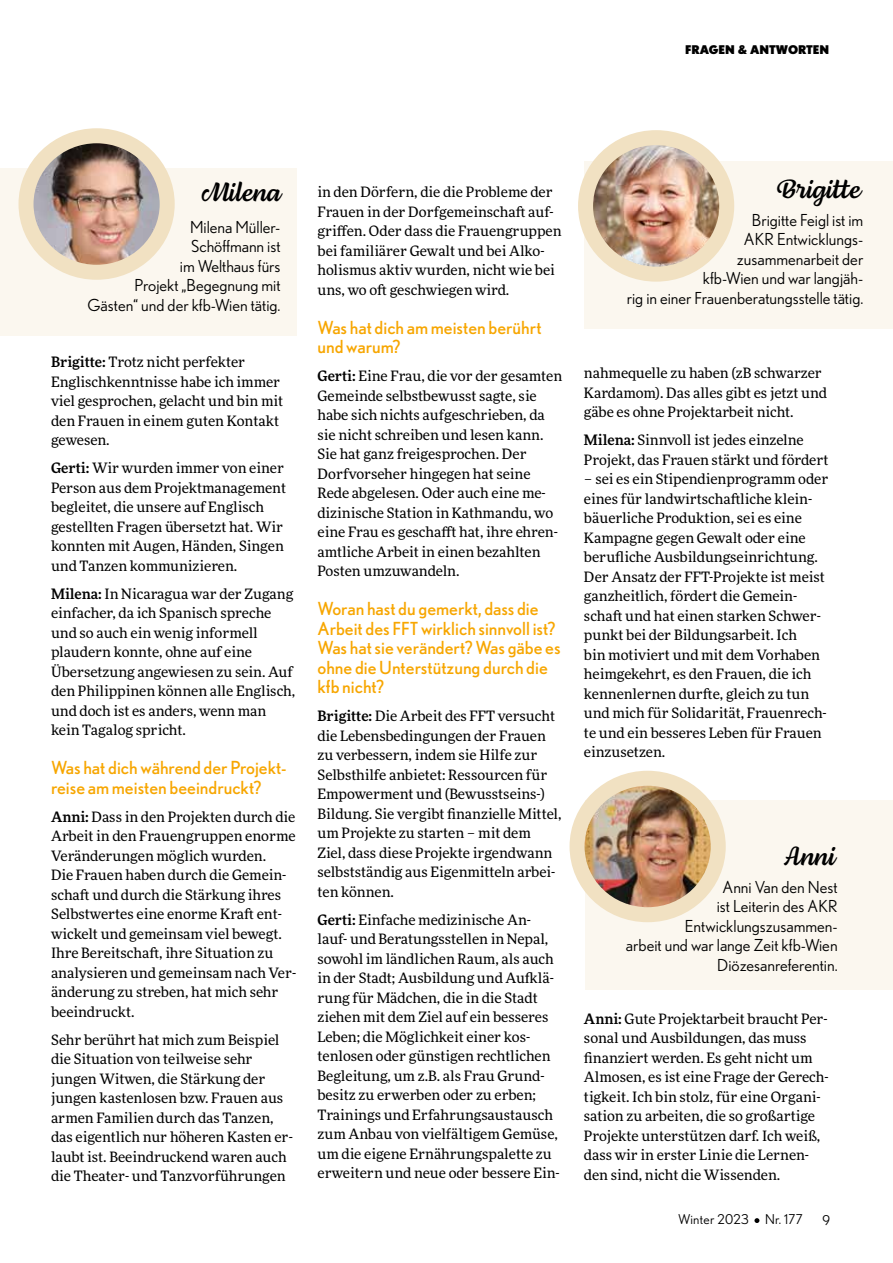
<style>
.page{position:relative;width:893px;height:1263px;background:#fff}
.page>*{position:absolute;margin:0;border:0;box-sizing:border-box;transform-origin:0 0}
.t1{font:27px "Lemongrass Script";color:#000}
.t2{font:18px/19.5px "Nobel";color:#f7a600}
.t3{font:16.5px/19.5px "Nobel";color:#000;text-align:right}
.t4{font:14.25px/19.5px "More Pro";color:#000}
.t5{font:13.5px "Nobel";letter-spacing:.02em;color:#000}
.t6{font:900 12px "Nobel";color:#000}
.s1{font-weight:500}
</style>
<div class="page">
<svg style="left:754px;top:1218px;width:5px;height:5px"></svg>
<div style="left:585px;top:800px;width:308px;height:190px;background:#fbf7ef"></div>
<div style="left:584px;top:161px;width:309px;height:168px;background:#fbf7ef"></div>
<div style="left:0;top:168px;width:296px;height:168px;background:#fbf7ef"></div>
<img style="left:30px;top:129px;width:129px;height:148px">
<img style="left:573px;top:776px;width:151px;height:146px">
<img style="left:582px;top:133px;width:146px;height:133px">
<div style="left:19px;top:128px;width:156px;height:152px;border:15px solid #f1e1c2;border-radius:50%"></div>
<div style="left:578px;top:130px;width:156px;height:152px;border:15px solid #f1e1c2;border-radius:50%"></div>
<div style="left:570px;top:771px;width:156px;height:151px;border:15px solid #f1e1c2;border-radius:50%"></div>
<p class="t6" style="left:685px;top:42px;width:146px">FRAGEN &amp; ANTWORTEN</p>
<h1 class="t1" style="left:201px;top:176px;width:81px">Milena</h1>
<h1 class="t1" style="left:775px;top:173px;width:86px">Brigitte</h1>
<p class="t4" style="left:317px;top:182px;width:245px">in den Dörfern, die die Probleme der Frauen in der Dorfgemeinschaft auf&shy;griffen. Oder dass die Frauengruppen bei familiärer Gewalt und bei Alko&shy;holismus aktiv wurden, nicht wie bei uns, wo oft geschwiegen wird.</p>
<p class="t2" style="left:317px;top:317px;width:226px">Was hat dich am meisten berührt und warum?</p>
<p class="t4" style="left:317px;top:366px;width:246px"><span class="s1">Gerti:</span> Eine Frau, die vor der gesamten Gemeinde selbstbewusst sagte, sie habe sich nichts aufgeschrieben, da sie nicht schreiben und lesen kann.<br>Sie hat ganz freigesprochen. Der Dorfvorseher hingegen hat seine Rede abgelesen. Oder auch eine me&shy;dizinische Station in Kathmandu, wo eine Frau es geschafft hat, ihre ehren&shy;amtliche Arbeit in einen bezahlten Posten umzuwandeln.</p>
<p class="t2" style="left:317px;top:599px;width:245px">Woran hast du gemerkt, dass die<br>Arbeit des FFT wirklich sinnvoll ist?<br>Was hat sie verändert? Was gäbe es ohne die Unterstützung durch die kfb nicht?</p>
<p class="t4" style="left:317px;top:706px;width:245px"><span class="s1">Brigitte:</span> Die Arbeit des FFT versucht die Lebensbedingungen der Frauen zu verbessern, indem sie Hilfe zur Selbsthilfe anbietet: Ressourcen für Empowerment und (Bewusstseins-)<br>Bildung. Sie vergibt finanzielle Mittel, um Projekte zu starten – mit dem Ziel, dass diese Projekte irgendwann selbstständig aus Eigenmitteln arbei&shy;ten können.</p>
<p class="t4" style="left:317px;top:909px;width:244px"><span class="s1">Gerti:</span> Einfache medizinische An&shy;lauf- und Beratungsstellen in Nepal, sowohl im ländlichen Raum, als auch in der Stadt; Ausbildung und Aufklä&shy;rung für Mädchen, die in die Stadt ziehen mit dem Ziel auf ein besseres Leben; die Möglichkeit einer kos&shy;tenlosen oder günstigen rechtlichen Begleitung, um z.B. als Frau Grund&shy;besitz zu erwerben oder zu erben; Trainings und Erfahrungsaustausch zum Anbau von vielfältigem Gemüse, um die eigene Ernährungspalette zu erweitern und neue oder bessere Ein-</p>
<p class="t3" style="left:627px;top:210px;width:238px">Brigitte Feigl ist im<br>AKR Entwicklungs-<br>zusammenarbeit der<br>kfb-Wien und war langjäh-<br>rig in einer Frauenberatungsstelle tätig.</p>
<p class="t3" style="left:87px;top:217px;width:195px">Milena Müller-<br>Schöffmann ist<br>im Welthaus fürs<br>Projekt „Begegnung mit<br>Gästen“ und der kfb-Wien tätig.</p>
<p class="t4" style="left:51px;top:352px;width:234px"><span class="s1">Brigitte:</span> Trotz nicht perfekter<br>Englischkenntnisse habe ich immer viel gesprochen, gelacht und bin mit den Frauen in einem guten Kontakt gewesen.</p>
<p class="t4" style="left:51px;top:458px;width:237px"><span class="s1">Gerti:</span> Wir wurden immer von einer Person aus dem Projektmanagement begleitet, die unsere auf Englisch gestellten Fragen übersetzt hat. Wir konnten mit Augen, Händen, Singen und Tanzen kommunizieren.</p>
<p class="t4" style="left:51px;top:583px;width:246px"><span class="s1">Milena:</span> In Nicaragua war der Zugang einfacher, da ich Spanisch spreche und so auch ein wenig informell plaudern konnte, ohne auf eine<br>Übersetzung angewiesen zu sein. Auf den Philippinen können alle Englisch, und doch ist es anders, wenn man kein Tagalog spricht.</p>
<p class="t2" style="left:51px;top:758px;width:237px">Was hat dich während der Projekt&shy;reise am meisten beeindruckt?</p>
<p class="t4" style="left:51px;top:806px;width:247px"><span class="s1">Anni:</span> Dass in den Projekten durch die Arbeit in den Frauengruppen enorme Veränderungen möglich wurden.<br>Die Frauen haben durch die Gemein&shy;schaft und durch die Stärkung ihres Selbstwertes eine enorme Kraft ent&shy;wickelt und gemeinsam viel bewegt.<br>Ihre Bereitschaft, ihre Situation zu analysieren und gemeinsam nach Ver&shy;änderung zu streben, hat mich sehr beeindruckt.</p>
<p class="t4" style="left:51px;top:1029px;width:243px">Sehr berührt hat mich zum Beispiel die Situation von teilweise sehr jungen Witwen, die Stärkung der jungen kastenlosen bzw. Frauen aus armen Familien durch das Tanzen, das eigentlich nur höheren Kasten er&shy;laubt ist. Beeindruckend waren auch die Theater- und Tanzvorführungen</p>
<p class="t4" style="left:584px;top:363px;width:245px">nahmequelle zu haben (zB schwarzer<br>Kardamom). Das alles gibt es jetzt und gäbe es ohne Projektarbeit nicht.</p>
<p class="t4" style="left:584px;top:430px;width:246px"><span class="s1">Milena:</span> Sinnvoll ist jedes einzelne<br>Projekt, das Frauen stärkt und fördert</p>
<p class="t4" style="left:584px;top:469px;width:246px">– sei es ein Stipendienprogramm oder eines für landwirtschaftliche klein&shy;bäuerliche Produktion, sei es eine Kampagne gegen Gewalt oder eine berufliche Ausbildungseinrichtung.<br>Der Ansatz der FFT-Projekte ist meist ganzheitlich, fördert die Gemein&shy;schaft und hat einen starken Schwer&shy;punkt bei der Bildungsarbeit. Ich<br>bin motiviert und mit dem Vorhaben heimgekehrt, es den Frauen, die ich kennenlernen durfte, gleich zu tun und mich für Solidarität, Frauenrech&shy;te und ein besseres Leben für Frauen einzusetzen.</p>
<h1 class="t1" style="left:784px;top:840px;width:53px">Anni</h1>
<p class="t3" style="left:626px;top:877px;width:213px">Anni Van den Nest<br>ist Leiterin des AKR<br>Entwicklungszusammen-<br>arbeit und war lange Zeit kfb-Wien<br>Diözesanreferentin.</p>
<p class="t4" style="left:584px;top:1008px;width:246px"><span class="s1">Anni:</span> Gute Projektarbeit braucht Per&shy;sonal und Ausbildungen, das muss finanziert werden. Es geht nicht um Almosen, es ist eine Frage der Gerech&shy;tigkeit. Ich bin stolz, für eine Organi&shy;sation zu arbeiten, die so großartige Projekte unterstützen darf. Ich weiß, dass wir in erster Linie die Lernen&shy;den sind, nicht die Wissenden.</p>
<p class="t5" style="left:678px;top:1211px;width:126px">Winter 2023 Nr. 177</p>
<p class="t5" style="left:822px;top:1212px;width:9px">9</p>
</div>
